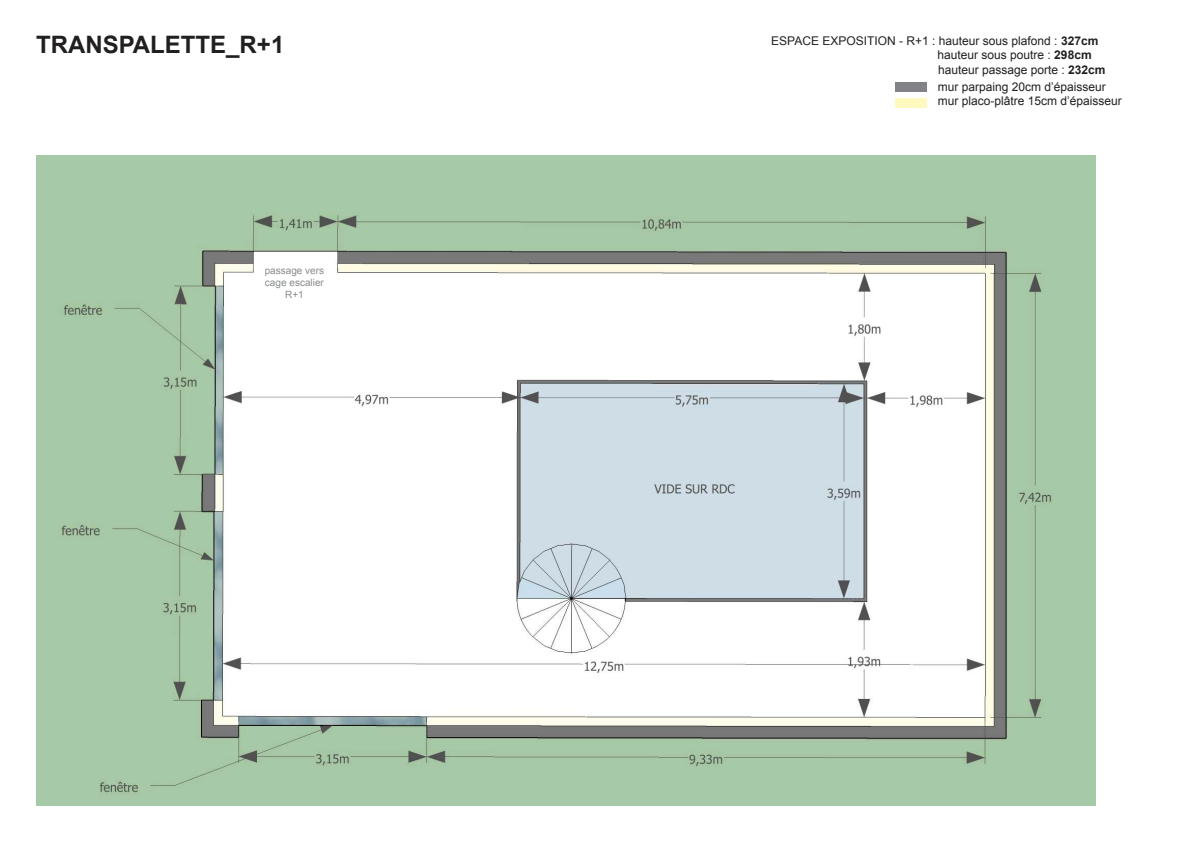
<style>
.page{position:relative;width:1191px;height:842px;background:#fff}
.page>*{position:absolute;margin:0;border:0;box-sizing:border-box;transform-origin:0 0}
.t1{font:700 24px "Arial";color:#221f1f}
.t2{font:12px/14.4px "Arial";color:#221f1f}
.t3{font:10px/12px "Arial";color:#8a8c8f;text-align:center}
.s1{font-weight:700}
</style>
<div class="page">
<img style="left:36px;top:156px;width:1059px;height:650px">
<div style="left:895px;top:82px;width:32px;height:9px;background:#828386"></div>
<div style="left:895px;top:99px;width:32px;height:9px;background:#fff9bf"></div>
<h1 class="t1" style="left:36px;top:36px;width:250px">TRANSPALETTE_R+1</h1>
<p class="t3" style="left:265px;top:265px;width:61px">passage vers cage escalier<br>R+1</p>
<p class="t2" style="left:937px;top:34px;width:169px;text-indent:-166px">ESPACE EXPOSITION - R+1 : hauteur sous plafond : <span class="s1">327cm </span>hauteur sous poutre : <span class="s1">298cm </span>hauteur passage porte : <span class="s1">232cm</span></p>
<p class="t2" style="left:937px;top:81px;width:186px">mur parpaing 20cm d’épaisseur mur placo-plâtre 15cm d’épaisseur</p>
</div>
